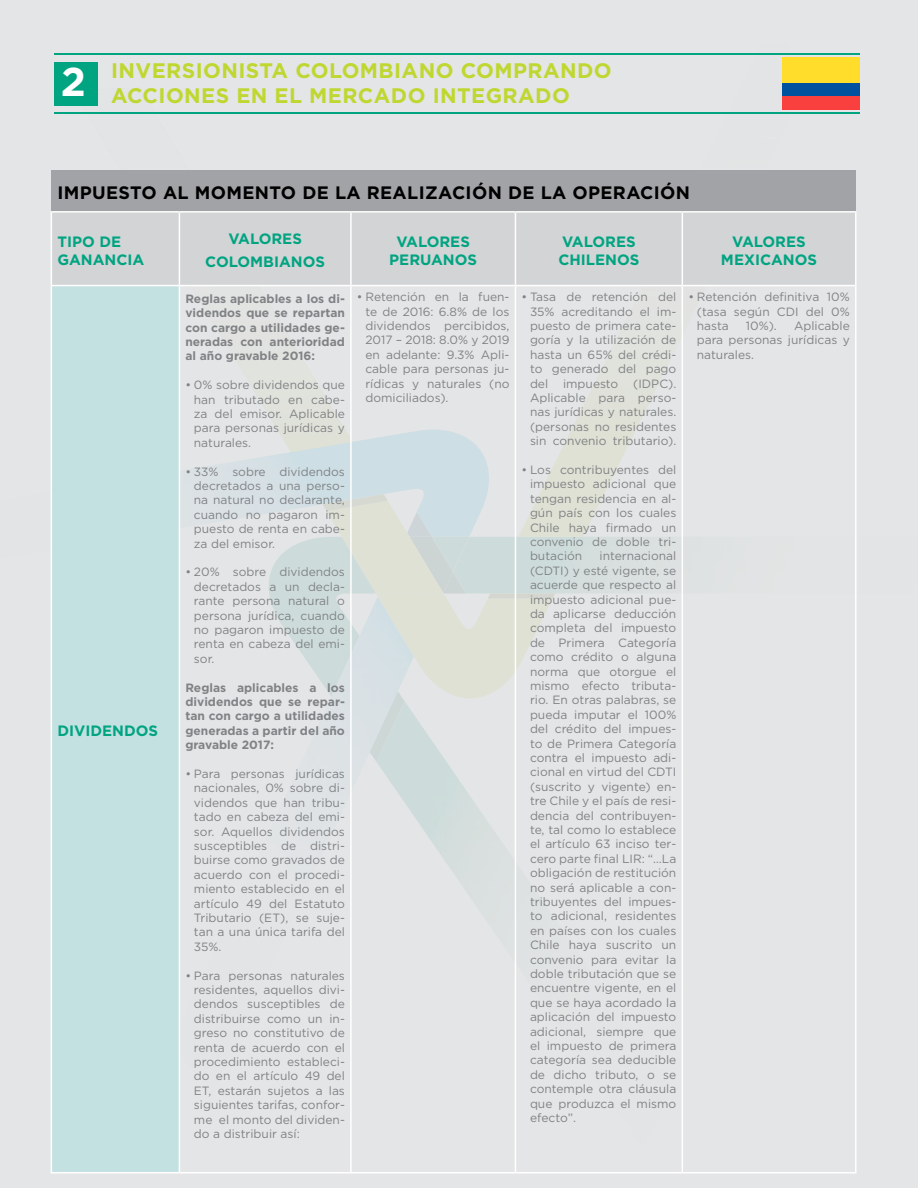
<style>
.page{position:relative;width:918px;height:1188px;background:#e4e5e6}
.page>*{position:absolute;margin:0;border:0;box-sizing:border-box;transform-origin:0 0}
.t1{font:700 21px/25.2px "Gotham";letter-spacing:.02em;color:#bfd730}
.t2{font:700 18px "Gotham";letter-spacing:.02em;color:#000}
.t3{font:700 15px/18px "Gotham";color:#00a481}
.t4{font:12px/14.4px "Gotham";color:#808285;text-align:justify}
.t5{font:700 12px/14.4px "Gotham";color:#808285;text-align:justify}
</style>
<div class="page">
<img style="left:268px;top:537px;width:414px;height:608px">
<img style="left:536px;top:286px;width:146px;height:251px">
<img style="left:73px;top:88px;width:277px;height:364px">
<img style="left:291px;top:442px;width:59px;height:10px">
<img style="left:322px;top:501px;width:231px;height:197px">
<img style="left:322px;top:504px;width:116px;height:153px">
<img style="left:342px;top:537px;width:37px;height:57px">
<img style="left:379px;top:537px;width:7px;height:57px">
<img style="left:405px;top:533px;width:38px;height:82px">
<img style="left:386px;top:537px;width:58px;height:57px">
<img style="left:397px;top:537px;width:46px;height:57px">
<img style="left:488px;top:593px;width:2px;height:6px">
<svg style="left:490px;top:593px;width:65px;height:6px"></svg>
<img style="left:370px;top:691px;width:35px;height:71px">
<img style="left:322px;top:494px;width:66px;height:17px">
<div style="left:51px;top:170px;width:805px;height:42px;background:#a1a3a6"></div>
<div style="left:52px;top:213px;width:803px;height:72px;background:#d3d4d6"></div>
<div style="left:51px;top:286px;width:128px;height:887px;background:#c4e1e2"></div>
<hr style="left:515px;top:286px;width:1px;height:886px;background:#fff">
<hr style="left:682px;top:286px;width:1px;height:886px;background:#fff">
<hr style="left:855px;top:286px;width:2px;height:886px;background:#fff">
<hr style="left:51px;top:1172px;width:128px;height:1px;background:#fff">
<hr style="left:179px;top:1172px;width:172px;height:1px;background:#fff">
<hr style="left:351px;top:1172px;width:164px;height:1px;background:#fff">
<hr style="left:515px;top:1172px;width:167px;height:1px;background:#fff">
<hr style="left:682px;top:1172px;width:175px;height:1px;background:#fff">
<hr style="left:51px;top:286px;width:1px;height:886px;background:#fff">
<hr style="left:179px;top:286px;width:1px;height:886px;background:#fff">
<hr style="left:350px;top:286px;width:2px;height:886px;background:#fff">
<hr style="left:179px;top:213px;width:1px;height:72px;background:#fff">
<hr style="left:350px;top:213px;width:2px;height:72px;background:#fff">
<hr style="left:515px;top:213px;width:1px;height:72px;background:#fff">
<hr style="left:682px;top:213px;width:1px;height:72px;background:#fff">
<hr style="left:51px;top:211px;width:128px;height:2px;background:#fff">
<hr style="left:51px;top:213px;width:1px;height:72px;background:#fff">
<hr style="left:179px;top:211px;width:172px;height:2px;background:#fff">
<hr style="left:351px;top:211px;width:164px;height:2px;background:#fff">
<hr style="left:515px;top:211px;width:167px;height:2px;background:#fff">
<hr style="left:682px;top:211px;width:175px;height:2px;background:#fff">
<hr style="left:51px;top:285px;width:128px;height:1px;background:#fff">
<hr style="left:179px;top:285px;width:172px;height:1px;background:#fff">
<hr style="left:351px;top:285px;width:164px;height:1px;background:#fff">
<hr style="left:515px;top:285px;width:167px;height:1px;background:#fff">
<hr style="left:682px;top:285px;width:173px;height:1px;background:#fff">
<hr style="left:855px;top:213px;width:2px;height:73px;background:#fff">
<hr style="left:54px;top:112px;width:806px;height:2px;background:#00a481">
<hr style="left:54px;top:53px;width:806px;height:2px;background:#00a481">
<div style="left:54px;top:62px;width:43px;height:43px;background:#00a481"></div>
<div style="left:782px;top:57px;width:78px;height:27px;background:#ffdd2a"></div>
<div style="left:782px;top:83px;width:78px;height:13px;background:#00519e"></div>
<div style="left:782px;top:96px;width:78px;height:14px;background:#fa3f3f"></div>
<h1 class="t1" style="left:61px;top:58px;width:553px;text-indent:50px">INVERSIONISTA COLOMBIANO COMPRANDO<br><sup>2</sup> ACCIONES EN EL MERCADO INTEGRADO</h1>
<h2 class="t2" style="left:57px;top:183px;width:634px">IMPUESTO AL MOMENTO DE LA REALIZACIÓN DE LA OPERACIÓN</h2>
<p class="t3" style="left:57px;top:232px;width:65px">Ti po de<br>Ganancia</p>
<p class="t3" style="left:228px;top:229px;width:22px">Valor</p>
<p class="t3" style="left:282px;top:229px;width:21px">es</p>
<p class="t3" style="left:396px;top:232px;width:22px">Valor</p>
<p class="t3" style="left:450px;top:232px;width:21px">es</p>
<p class="t3" style="left:389px;top:250px;width:33px">Peruano</p>
<p class="t3" style="left:468px;top:250px;width:11px">s</p>
<p class="t3" style="left:558px;top:232px;width:82px;text-align:right">es<br>Chilenos</p>
<p class="t3" style="left:732px;top:232px;width:22px">Valor</p>
<p class="t3" style="left:786px;top:232px;width:21px">es</p>
<p class="t3" style="left:562px;top:232px;width:22px">Valor</p>
<p class="t3" style="left:721px;top:250px;width:46px">Mexicano</p>
<p class="t3" style="left:808px;top:250px;width:11px">s</p>
<p class="t3" style="left:205px;top:253px;width:23px">Colombiano</p>
<p class="t3" style="left:315px;top:253px;width:11px">s</p>
<p class="t3" style="left:57px;top:721px;width:9px">Divi</p>
<p class="t3" style="left:90px;top:721px;width:69px">den dos</p>
<p class="t5" style="left:185px;top:291px;width:161px">Reglas aplicables a los di&shy;videndos que se repartan con cargo a utilidades ge&shy;neradas con anterioridad al año gravable 2016:</p>
<p class="t4" style="left:194px;top:377px;width:152px;text-indent:-9px">• 0% sobre dividendos que han tributado en cabe&shy;za del emisor. Aplicable para personas jurídicas y naturales.</p>
<p class="t4" style="left:194px;top:464px;width:152px;text-indent:-9px">• 33% sobre dividendos decretados a una perso&shy;na natural no declarante, cuando no pagaron im&shy;puesto de renta en cabe&shy;za del emisor.</p>
<p class="t4" style="left:194px;top:565px;width:153px;text-indent:-9px">• 20% sobre dividendos decretados a un decla&shy;rante persona natural o persona jurídica, cuando no pagaron impuesto de renta en cabeza del emi&shy;sor.</p>
<p class="t5" style="left:185px;top:680px;width:161px">Reglas aplicables a los dividendos que se repar&shy;tan con cargo a utilidades generadas a partir del año gravable 2017:</p>
<p class="t4" style="left:194px;top:766px;width:153px;text-indent:-9px">• Para personas jurídicas nacionales, 0% sobre di&shy;videndos que han tribu&shy;tado en cabeza del emi&shy;sor. Aquellos dividendos susceptibles de distri&shy;buirse como gravados de acuerdo con el procedi&shy;miento establecido en el artículo 49 del Estatuto Tributario (ET), se suje&shy;tan a una única tarifa del 35%.</p>
<p class="t4" style="left:194px;top:968px;width:152px;text-indent:-9px">• Para personas naturales residentes, aquellos divi&shy;dendos susceptibles de distribuirse como un in&shy;greso no constitutivo de renta de acuerdo con el procedimiento estableci&shy;do en el artículo 49 del ET, estarán sujetos a las siguientes tarifas, confor&shy;me el monto del dividen&shy;do a distribuir así:</p>
<p class="t4" style="left:365px;top:289px;width:146px;text-indent:-9px">• Retención en la fuen&shy;te de 2016: 6.8% de los dividendos percibidos, 2017 – 2018: 8.0% y 2019 en adelante: 9.3% Apli&shy;cable para personas ju&shy;rídicas y naturales (no domiciliados).</p>
<p class="t4" style="left:530px;top:289px;width:148px;text-indent:-9px">• Tasa de retención del 35% acreditando el im&shy;puesto de primera cate&shy;goría y la utilización de hasta un 65% del crédi&shy;to generado del pago del impuesto (IDPC).<br>Aplicable para perso&shy;nas jurídicas y naturales. (personas no residentes sin convenio tributario).</p>
<p class="t4" style="left:530px;top:462px;width:148px;text-indent:-9px">• Los contribuyentes del impuesto adicional que tengan residencia en al&shy;gún país con los cuales Chile haya firmado un convenio de doble tri&shy;butación</p>
<p class="t4" style="left:530px;top:549px;width:148px;text-indent:70px">internacional (CDTI) y esté vigente, se acuerde que respecto al impuesto adicional pue&shy;da aplicarse deducción completa del impuesto de Primera Categoría como crédito o alguna norma que otorgue el mismo efecto tributa&shy;rio. En otras palabras, se pueda imputar el 100% del crédito del impues&shy;to de Primera Categoría contra el impuesto adi&shy;cional en virtud del CDTI (suscrito y vigente) en&shy;tre Chile y el país de resi&shy;dencia del contribuyen&shy;te, tal como lo establece el artículo 63 inciso ter&shy;cero parte final LIR: “…La obligación de restitución no será aplicable a con&shy;tribuyentes del impues&shy;to adicional, residentes en países con los cuales Chile haya suscrito un convenio para evitar la doble tributación que se encuentre vigente, en el que se haya acordado la aplicación del impuesto adicional, siempre que el impuesto de primera categoría sea deducible de dicho tributo, o se contemple otra cláusula que produzca el mismo efecto”.</p>
<p class="t4" style="left:697px;top:289px;width:154px;text-indent:-9px">• Retención definitiva 10% (tasa según CDI del 0% hasta</p>
<p class="t4" style="left:697px;top:318px;width:154px;text-indent:97px">Aplicable para personas jurídicas y naturales.</p>
<p class="t4" style="left:746px;top:318px;width:33px">10%).</p>
</div>
